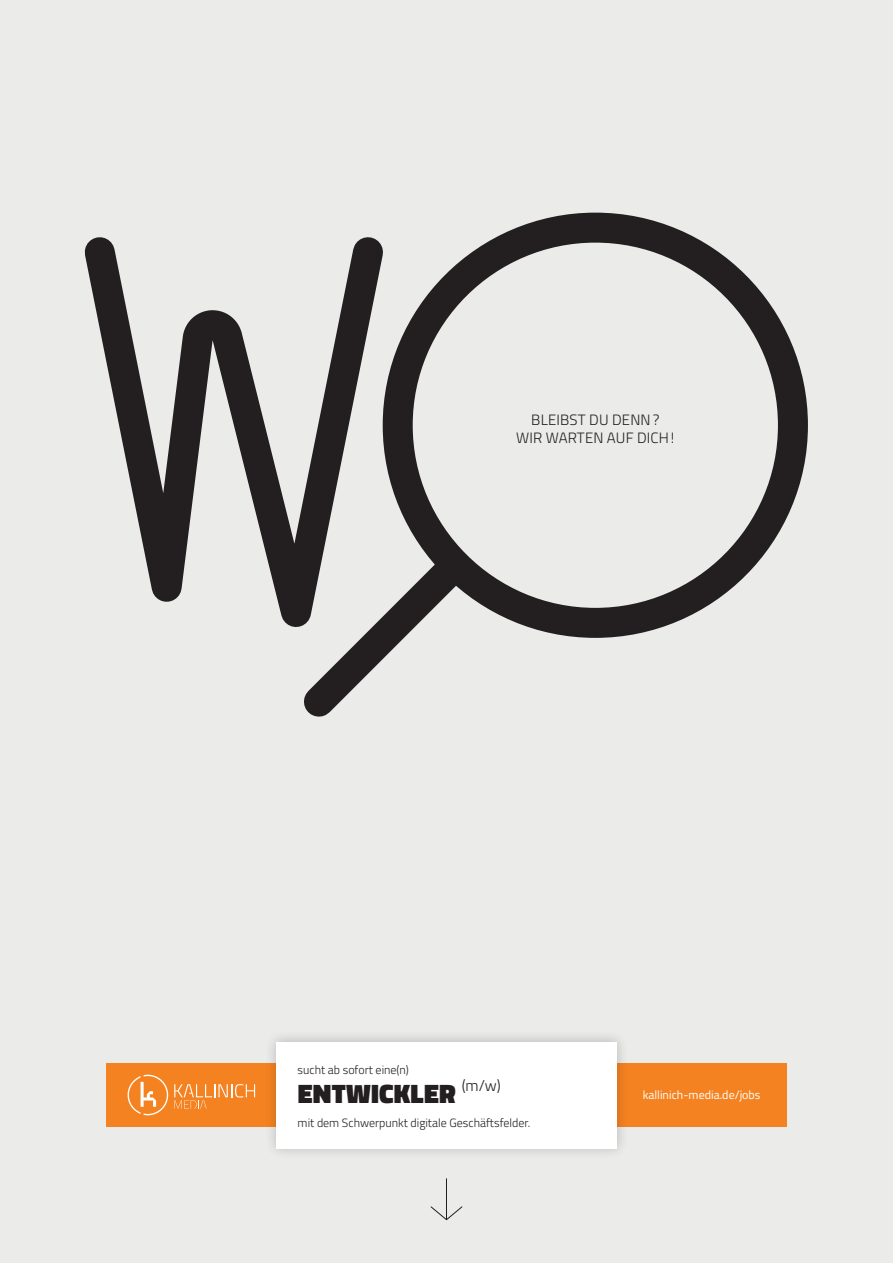
<style>
.page{position:relative;width:893px;height:1263px;background:#ebebea}
.page>*{position:absolute;margin:0;border:0;box-sizing:border-box;transform-origin:0 0}
.t1{font:900 27px "Titillium Web";letter-spacing:.01em;color:#231f20}
.t2{font:300 15px/18px "Titillium Web";letter-spacing:.01em;color:#231f20;text-align:center}
.t3{font:300 12px "Titillium Web";color:#231f20}
.t4{font:12px "Titillium Web";color:#fff}
</style>
<div class="page">
<div style="left:106px;top:1063px;width:192px;height:64px;background:#f58220"></div>
<div style="left:595px;top:1063px;width:192px;height:64px;background:#f58220"></div>
<div style="left:265px;top:1030px;width:363px;height:130px;background:#231f20;opacity:.25"></div>
<div style="left:276px;top:1042px;width:341px;height:106px;background:#fff"></div>
<svg style="left:174px;top:1084px;width:81px;height:25px"></svg>
<svg style="left:128px;top:1075px;width:40px;height:40px"></svg>
<div style="left:383px;top:213px;width:425px;height:425px;border:30px solid #231f20;border-radius:50%"></div>
<svg style="left:84px;top:237px;width:319px;height:365px"></svg>
<svg style="left:276px;top:532px;width:213px;height:185px"></svg>
<hr style="left:446px;top:1179px;width:1px;height:40px;background:#231f20">
<svg style="left:430px;top:1206px;width:33px;height:15px"></svg>
<p class="t2" style="left:516px;top:410px;width:160px">BLEIBST DU DENN?<br>WIR WARTEN AUF DICH!</p>
<p class="t3" style="left:298px;top:1061px;width:113px">sucht ab sofort eine(n)</p>
<h1 class="t1" style="left:298px;top:1074px;width:205px">ENTWICKLER <sup>(m/w)</sup></h1>
<p class="t3" style="left:298px;top:1114px;width:234px">mit dem Schwerpunkt digitale Geschäftsfelder.</p>
<p class="t4" style="left:643px;top:1086px;width:119px">kallinich-media.de/jobs</p>
</div>
